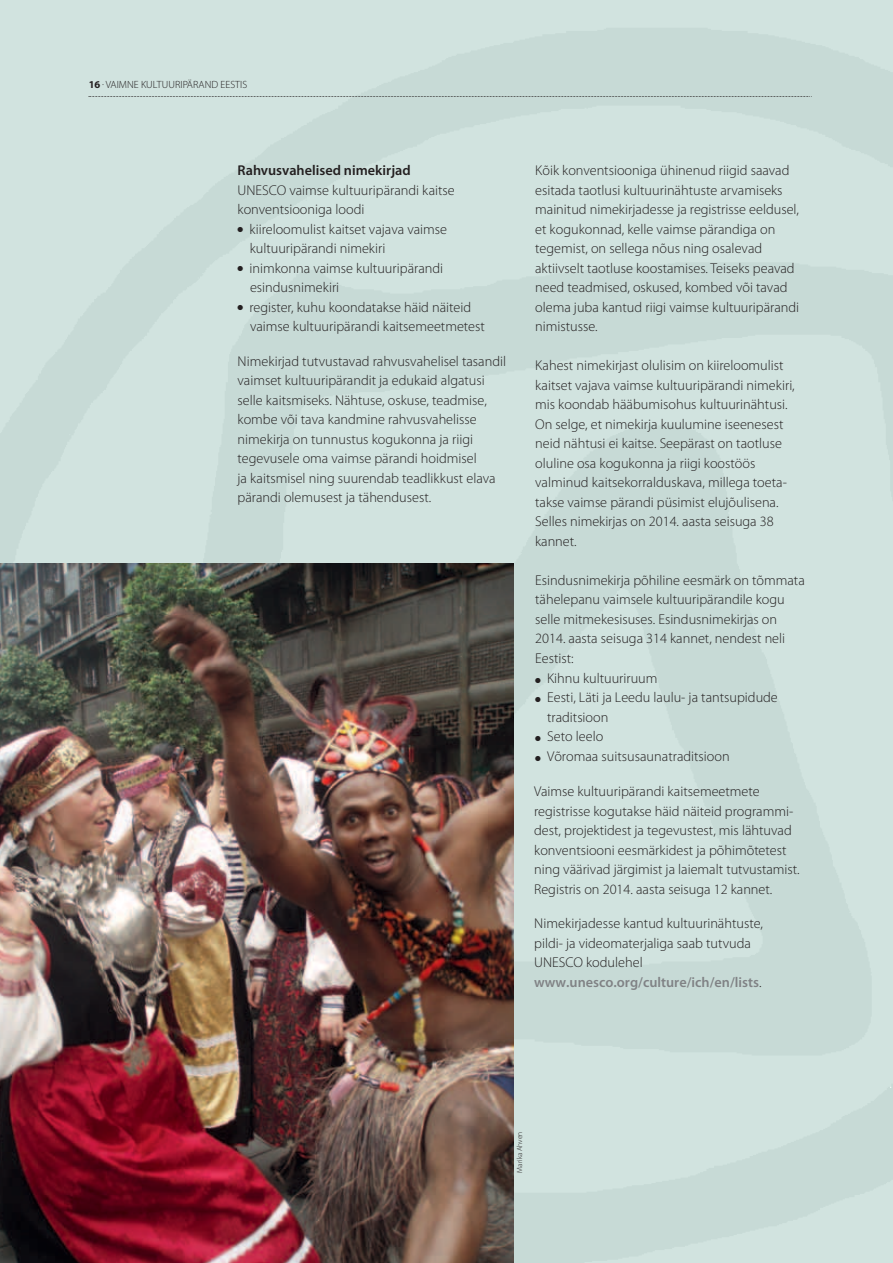
<style>
.page{position:relative;width:893px;height:1263px;background:#fff}
.page>*{position:absolute;margin:0;border:0;box-sizing:border-box;transform-origin:0 0}
.t1{font:300 14.25px/19.5px "Myriad Pro";color:#231f20}
.t2{font:600 14.25px "Myriad Pro";color:#231f20}
.t3{font:300 10.5px "Myriad Pro";letter-spacing:.005em;color:#231f20}
.t4{font:300 7.5px "Myriad Pro";color:#231f20}
.s1{font-weight:700}
.s2{font-weight:600;color:#808285}
</style>
<div class="page">
<img style="left:0;top:0;width:893px;height:1263px">
<img style="left:0;top:564px;width:514px;height:699px">
<svg style="left:89px;top:96px;width:723px;height:1px"></svg>
<p class="t3" style="left:89px;top:78px;width:160px"><span class="s1">16</span> . VAIMNE KULTUURIPÄRAND EESTIS</p>
<p class="t2" style="left:238px;top:162px;width:175px">Rahvusvahelised nimekirjad</p>
<p class="t1" style="left:238px;top:181px;width:219px">UNESCO vaimse kultuuripärandi kaitse konventsiooniga loodi</p>
<p class="t1" style="left:250px;top:220px;width:199px;text-indent:-12px">● kiireloomulist kaitset vajava vaimse kultuuripärandi nimekiri</p>
<p class="t1" style="left:250px;top:259px;width:195px;text-indent:-12px">● inimkonna vaimse kultuuripärandi esindusnimekiri</p>
<p class="t1" style="left:250px;top:298px;width:236px;text-indent:-12px">● register, kuhu koondatakse häid näiteid vaimse kultuuripärandi kaitsemeetmetest</p>
<p class="t1" style="left:237px;top:352px;width:270px">Nimekirjad tutvustavad rahvusvahelisel tasandil vaimset kultuuripärandit ja edukaid algatusi selle kaitsmiseks. Nähtuse, oskuse, teadmise, kombe või tava kandmine rahvusvahelisse nimekirja on tunnustus kogukonna ja riigi tegevusele oma vaimse pärandi hoidmisel<br>ja kaitsmisel ning suurendab teadlikkust elava pärandi olemusest ja tähendusest.</p>
<p class="t1" style="left:535px;top:161px;width:266px">Kõik konventsiooniga ühinenud riigid saavad esitada taotlusi kultuurinähtuste arvamiseks mainitud nimekirjadesse ja registrisse eeldusel, et kogukonnad, kelle vaimse pärandiga on tegemist, on sellega nõus ning osalevad aktiivselt taotluse koostamises. Teiseks peavad need teadmised, oskused, kombed või tavad olema juba kantud riigi vaimse kultuuripärandi nimistusse.</p>
<p class="t1" style="left:535px;top:356px;width:261px">Kahest nimekirjast olulisim on kiireloomulist kaitset vajava vaimse kultuuripärandi nimekiri, mis koondab hääbumisohus kultuurinähtusi.<br>On selge, et nimekirja kuulumine iseenesest neid nähtusi ei kaitse. Seepärast on taotluse oluline osa kogukonna ja riigi koostöös valminud kaitsekorralduskava, millega toeta&shy;takse vaimse pärandi püsimist elujõulisena.<br>Selles nimekirjas on 2014. aasta seisuga 38 kannet.</p>
<p class="t1" style="left:535px;top:571px;width:271px">Esindusnimekirja põhiline eesmärk on tõmmata tähelepanu vaimsele kultuuripärandile kogu selle mitmekesisuses. Esindusnimekirjas on 2014. aasta seisuga 314 kannet, nendest neli Eestist:</p>
<p class="t1" style="left:535px;top:668px;width:124px">● Kihnu kultuuriruum</p>
<p class="t1" style="left:547px;top:688px;width:232px;text-indent:-12px">● Eesti, Läti ja Leedu laulu- ja tantsupidude traditsioon</p>
<p class="t1" style="left:535px;top:727px;width:70px">● Seto leelo</p>
<p class="t1" style="left:535px;top:746px;width:196px">● Võromaa suitsusaunatraditsioon</p>
<p class="t1" style="left:534px;top:782px;width:267px">Vaimse kultuuripärandi kaitsemeetmete registrisse kogutakse häid näiteid programmi&shy;dest, projektidest ja tegevustest, mis lähtuvad konventsiooni eesmärkidest ja põhimõtetest ning väärivad järgimist ja laiemalt tutvustamist.<br>Registris on 2014. aasta seisuga 12 kannet.</p>
<p class="t1" style="left:534px;top:914px;width:230px">Nimekirjadesse kantud kultuurinähtuste, pildi- ja videomaterjaliga saab tutvuda UNESCO kodulehel <span class="s2">www.unesco.org/culture/ich/en/lists</span>.</p>
<p class="t4" style="left:516px;top:1172px;width:42px;rotate:-90deg">Marika Ahven</p>
</div>
